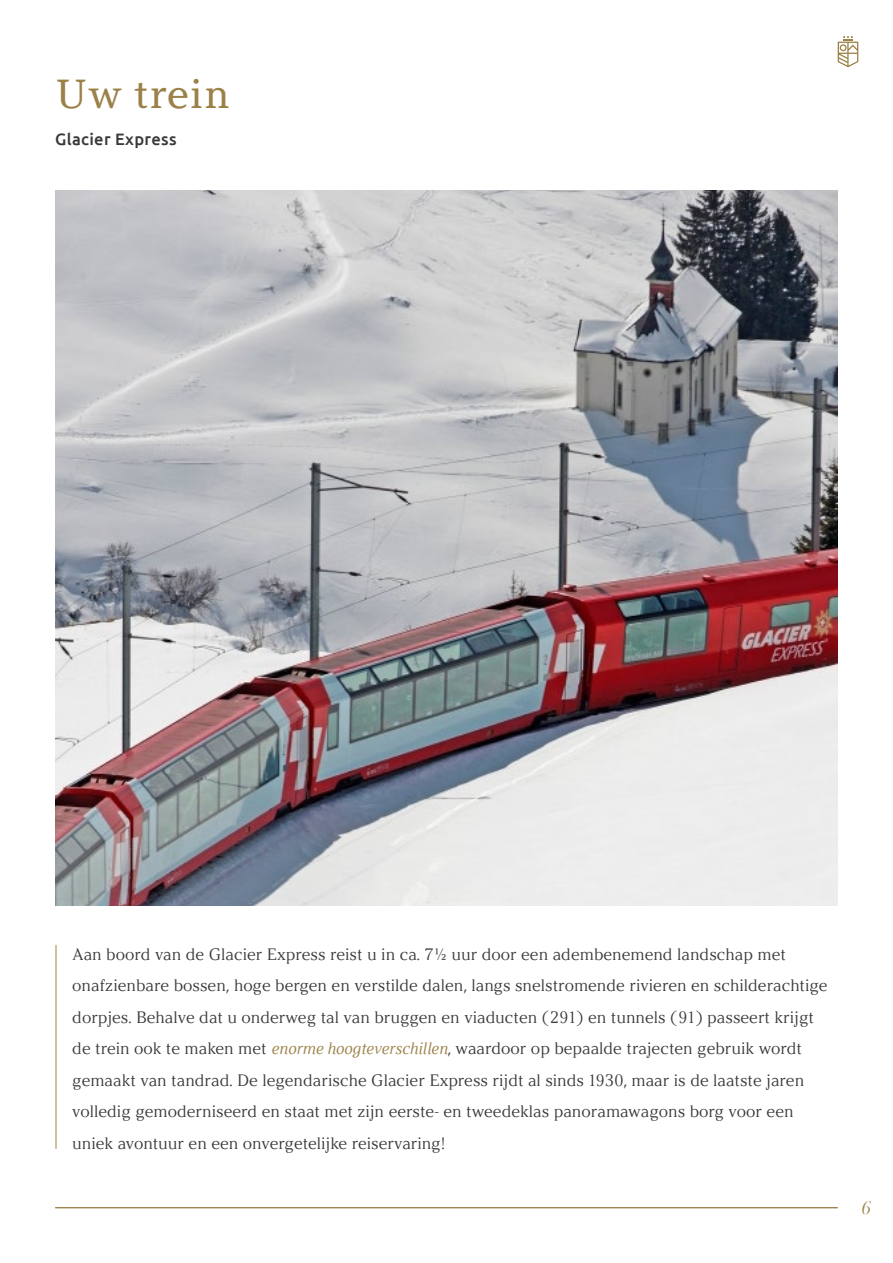
<style>
.page{position:relative;width:893px;height:1263px;background:#fff}
.page>*{position:absolute;margin:0;border:0;box-sizing:border-box;transform-origin:0 0}
.t1{font:40.5px "Argesta Text";color:#9b8148}
.t2{font:italic 18px "Argesta Hairline";color:#9b8148}
.t3{font:16.5px/31.5px "Argesta Display";color:#383839}
.t4{font:500 16.5px "Ubuntu";letter-spacing:.02em;color:#383839}
.s1{font-style:italic;color:#9b8148}
</style>
<div class="page">
<svg style="left:838px;top:36px;width:20px;height:31px"></svg>
<hr style="left:55px;top:1207px;width:783px;height:1px;background:#9b8148">
<hr style="left:56px;top:945px;width:1px;height:204px;background:#9b8148">
<img style="left:56px;top:190px;width:782px;height:716px">
<h1 class="t1" style="left:55px;top:69px;width:177px">Uw trein</h1>
<p class="t4" style="left:55px;top:129px;width:123px">Glacier Express</p>
<p class="t3" style="left:72px;top:938px;width:757px">Aan boord van de Glacier Express reist u in ca. 7½ uur door een adembenemend landschap met onafzienbare bossen, hoge bergen en verstilde dalen, langs snelstromende rivieren en schilderachtige dorpjes. Behalve dat u onderweg tal van bruggen en viaducten (291) en tunnels (91) passeert krijgt de trein ook te maken met <span class="s1">enorme hoogteverschillen</span>, waardoor op bepaalde trajecten gebruik wordt gemaakt van tandrad. De legendarische Glacier Express rijdt al sinds 1930, maar is de laatste jaren volledig gemoderniseerd en staat met zijn eerste- en tweedeklas panoramawagons borg voor een uniek avontuur en een onvergetelijke reiservaring!</p>
<p class="t2" style="left:860px;top:1197px;width:12px">6</p>
</div>
